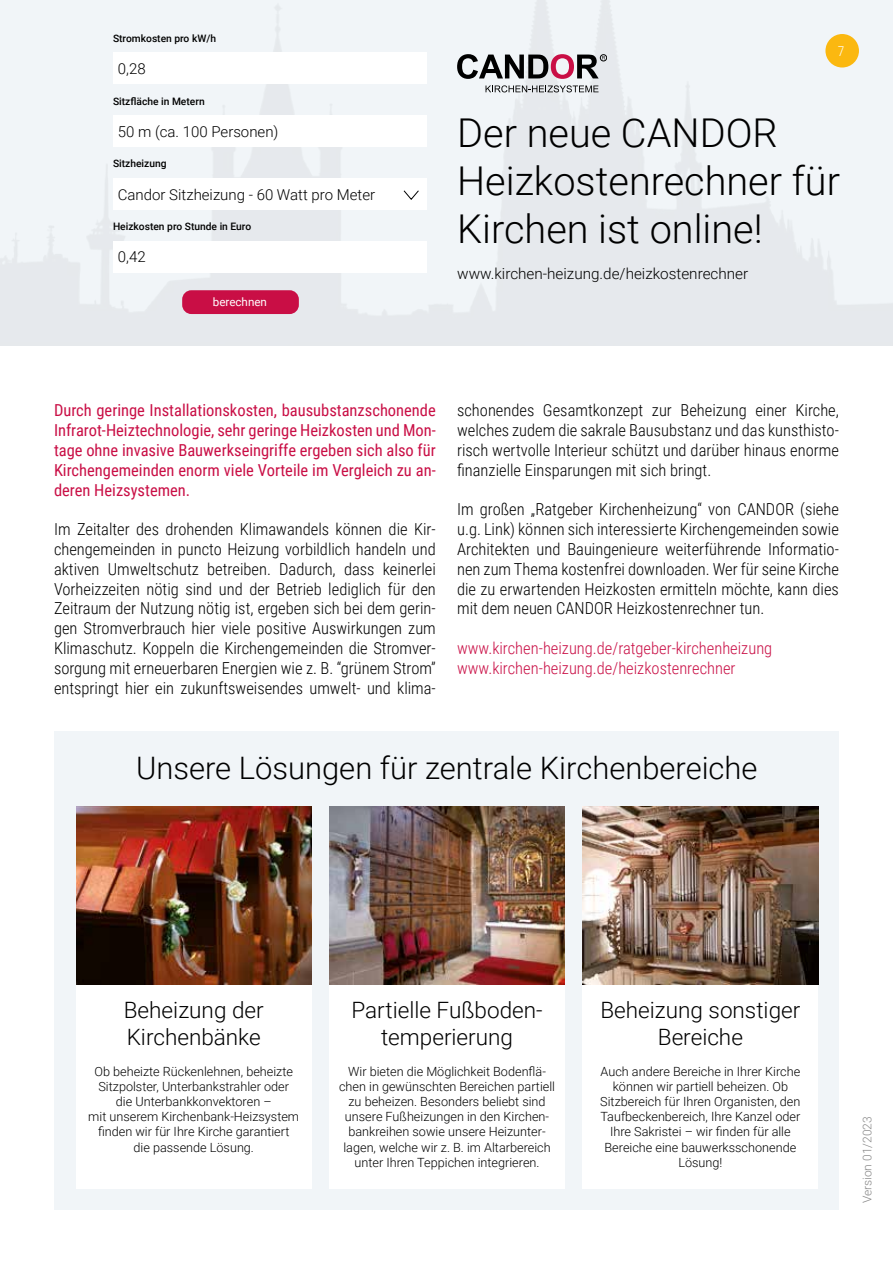
<style>
.page{position:relative;width:893px;height:1263px;background:#fff}
.page>*{position:absolute;margin:0;border:0;box-sizing:border-box;transform-origin:0 0}
.t1{font:300 39.75px/47.7px "Roboto";color:#000}
.t2{font:300 31.05px "Roboto";color:#000}
.t3{font:300 22.5px/27px "Roboto";color:#000;text-align:center}
.t4{font:300 16.5px/19.8px "Roboto Condensed";color:#000;text-align:justify}
.t5{font:16.5px/19.8px "Roboto Condensed";color:#c90e45;text-align:justify}
.t6{font:300 16.5px/19.8px "Roboto Condensed";color:#c90e45}
.t7{font:300 15.3px "Roboto";color:#000}
.t8{font:300 15px "Roboto";color:#000}
.t9{font:300 13.5px "Roboto Condensed";color:#fff}
.t10{font:300 12.6px/15.1px "Roboto";color:#000;text-align:center}
.t11{font:300 12px "Roboto";color:#878787}
.t12{font:11.55px "Roboto";color:#fff}
.t13{font:500 10.2px "Roboto";color:#000}
</style>
<div class="page">
<img style="left:0;top:0;width:893px;height:345px">
<div style="left:54px;top:731px;width:785px;height:479px;background:#f1f5f8"></div>
<div style="left:76px;top:985px;width:235px;height:204px;background:#fff"></div>
<div style="left:329px;top:985px;width:236px;height:204px;background:#fff"></div>
<div style="left:583px;top:985px;width:235px;height:204px;background:#fff"></div>
<img style="left:76px;top:806px;width:235px;height:178px">
<img style="left:329px;top:806px;width:236px;height:178px">
<img style="left:583px;top:806px;width:235px;height:178px">
<div style="left:113px;top:116px;width:313px;height:31px;background:#fff"></div>
<div style="left:113px;top:178px;width:313px;height:32px;background:#fff"></div>
<div style="left:113px;top:241px;width:313px;height:31px;background:#fff"></div>
<div style="left:113px;top:53px;width:313px;height:31px;background:#fff"></div>
<div style="left:182px;top:290px;width:117px;height:24px;background:#c90e45;border-radius:9px"></div>
<svg style="left:457px;top:54px;width:148px;height:25px"></svg>
<div style="left:600px;top:54px;width:7px;height:7px;border:1px solid #000;border-radius:50%"></div>
<svg style="left:486px;top:85px;width:112px;height:7px"></svg>
<svg style="left:403px;top:190px;width:16px;height:10px"></svg>
<div style="left:825px;top:34px;width:34px;height:34px;background:#fbb810;border-radius:50%"></div>
<p class="t13" style="left:113px;top:31px;width:105px">Stromkosten pro kW/h</p>
<p class="t8" style="left:118px;top:58px;width:29px">0,28</p>
<p class="t13" style="left:113px;top:94px;width:93px">Sitzfläche in Metern</p>
<p class="t8" style="left:118px;top:121px;width:162px">50 m (ca. 100 Personen)</p>
<p class="t13" style="left:113px;top:156px;width:55px">Sitzheizung</p>
<p class="t8" style="left:118px;top:184px;width:259px">Candor Sitzheizung - 60 Watt pro Meter</p>
<p class="t13" style="left:113px;top:219px;width:140px">Heizkosten pro Stunde in Euro</p>
<p class="t8" style="left:118px;top:246px;width:29px">0,42</p>
<p class="t12" style="left:213px;top:294px;width:56px">berechnen</p>
<p class="t9" style="left:838px;top:41px;width:8px">7</p>
<h1 class="t1" style="left:457px;top:108px;width:384px">Der neue CANDOR<br>Heizkostenrechner für<br>Kirchen ist online!</h1>
<p class="t7" style="left:457px;top:263px;width:293px">www.kirchen-heizung.de/heizkostenrechner</p>
<p class="t5" style="left:54px;top:400px;width:383px">Durch geringe Installationskosten, bausubstanzschonende Infrarot-Heiztechnologie, sehr geringe Heizkosten und Mon&shy;tage ohne invasive Bauwerkseingriffe ergeben sich also für Kirchengemeinden enorm viele Vorteile im Vergleich zu an&shy;deren Heizsystemen.</p>
<p class="t4" style="left:54px;top:519px;width:383px">Im Zeitalter des drohenden Klimawandels können die Kir&shy;chengemeinden in puncto Heizung vorbildlich handeln und aktiven Umweltschutz betreiben. Dadurch, dass keinerlei Vorheizzeiten nötig sind und der Betrieb lediglich für den Zeitraum der Nutzung nötig ist, ergeben sich bei dem gerin&shy;gen Stromverbrauch hier viele positive Auswirkungen zum Klimaschutz. Koppeln die Kirchengemeinden die Stromver&shy;sorgung mit erneuerbaren Energien wie z. B. “grünem Strom” entspringt hier ein zukunftsweisendes umwelt- und klima-</p>
<p class="t4" style="left:457px;top:400px;width:383px">schonendes Gesamtkonzept zur Beheizung einer Kirche, welches zudem die sakrale Bausubstanz und das kunsthisto&shy;risch wertvolle Interieur schützt und darüber hinaus enorme finanzielle Einsparungen mit sich bringt.</p>
<p class="t4" style="left:457px;top:499px;width:383px">Im großen „Ratgeber Kirchenheizung“ von CANDOR (siehe u.g. Link) können sich interessierte Kirchengemeinden sowie Architekten und Bauingenieure weiterführende Informatio&shy;nen zum Thema kostenfrei downloaden. Wer für seine Kirche die zu erwartenden Heizkosten ermitteln möchte, kann dies mit dem neuen CANDOR Heizkostenrechner tun.</p>
<p class="t6" style="left:457px;top:638px;width:317px">www.kirchen-heizung.de/ratgeber-kirchenheizung www.kirchen-heizung.de/heizkostenrechner</p>
<h2 class="t2" style="left:136px;top:746px;width:623px">Unsere Lösungen für zentrale Kirchenbereiche</h2>
<h3 class="t3" style="left:124px;top:996px;width:141px;text-align:left">Beheizung der<br>Kirchenbänke</h3>
<p class="t10" style="left:88px;top:1063px;width:212px">Ob beheizte Rückenlehnen, beheizte Sitzpolster, Unterbankstrahler oder<br>die Unterbankkonvektoren –<br>mit unserem Kirchenbank-Heizsystem finden wir für Ihre Kirche garantiert die passende Lösung.</p>
<h3 class="t3" style="left:351px;top:996px;width:193px">Partielle Fußboden&shy;temperierung</h3>
<p class="t10" style="left:339px;top:1063px;width:217px">Wir bieten die Möglichkeit Bodenflä&shy;chen in gewünschten Bereichen partiell zu beheizen. Besonders beliebt sind unsere Fußheizungen in den Kirchen&shy;bankreihen sowie unsere Heizunter&shy;lagen, welche wir z. B. im Altarbereich unter Ihren Teppichen integrieren.</p>
<h3 class="t3" style="left:600px;top:996px;width:201px">Beheizung sonstiger<br>Bereiche</h3>
<p class="t10" style="left:600px;top:1063px;width:202px">Auch andere Bereiche in Ihrer Kirche können wir partiell beheizen. Ob<br>Sitzbereich für Ihren Organisten, den<br>Taufbeckenbereich, Ihre Kanzel oder<br>Ihre Sakristei – wir finden für alle<br>Bereiche eine bauwerksschonende<br>Lösung!</p>
<p class="t11" style="left:859px;top:1203px;width:89px;rotate:-90deg">Version 01/2023</p>
</div>
